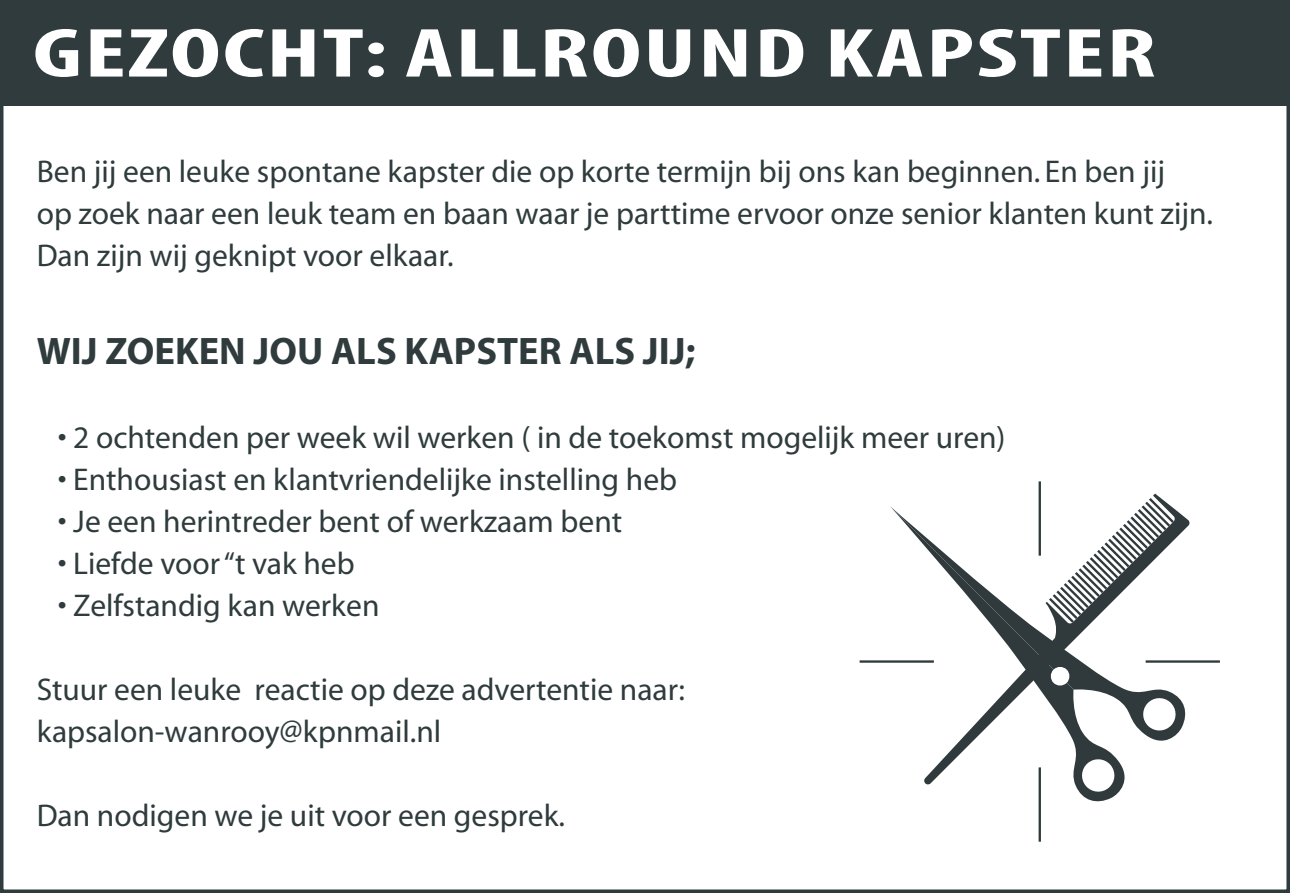
<style>
.page{position:relative;width:1290px;height:893px;background:#fff}
.page>*{position:absolute;margin:0;border:0;box-sizing:border-box;transform-origin:0 0}
.t1{font:700 condensed 70px "Myriad Pro";letter-spacing:.02em;color:#fff;scale:1.5 1}
.t2{font:700 38.5px "Myriad";color:#2f3b3c}
.t3{font:31.5px/42px "Myriad";color:#2f3b3c}
</style>
<div class="page">
<svg style="left:1142px;top:498px;width:29px;height:8px"></svg>
<svg style="left:924px;top:748px;width:201px;height:54px"></svg>
<svg style="left:890px;top:506px;width:299px;height:242px"></svg>
<hr style="left:1038px;top:481px;width:3px;height:75px;background:#303a3c">
<hr style="left:859px;top:660px;width:75px;height:3px;background:#303a3c">
<hr style="left:1038px;top:767px;width:3px;height:75px;background:#303a3c">
<hr style="left:1145px;top:660px;width:75px;height:3px;background:#303a3c">
<div style="left:0;top:0;width:1290px;height:105px;background:#2f3b3c"></div>
<h1 class="t1" style="left:33px;top:9px;width:750px">GEZOCHT: ALLROUND KAPSTER</h1>
<p class="t3" style="left:37px;top:152px;width:1178px">Ben jij een leuke spontane kapster die op korte termijn bij ons kan beginnen. En ben jij<br>op zoek naar een leuk team en baan waar je parttime ervoor onze senior klanten kunt zijn.<br>Dan zijn wij geknipt voor elkaar.</p>
<p class="t2" style="left:37px;top:332px;width:660px">WIJ ZOEKEN JOU ALS KAPSTER ALS JIJ;</p>
<p class="t3" style="left:58px;top:418px;width:949px">• 2 ochtenden per week wil werken ( in de toekomst mogelijk meer uren)</p>
<p class="t3" style="left:58px;top:460px;width:621px">• Enthousiast en klantvriendelijke instelling heb</p>
<p class="t3" style="left:58px;top:502px;width:566px">• Je een herintreder bent of werkzaam bent</p>
<p class="t3" style="left:58px;top:544px;width:298px">• Liefde voor “t vak heb</p>
<p class="t3" style="left:58px;top:586px;width:323px">• Zelfstandig kan werken</p>
<p class="t3" style="left:37px;top:670px;width:650px">Stuur een leuke reactie op deze advertentie naar: kapsalon-wanrooy@kpnmail.nl</p>
<p class="t3" style="left:37px;top:796px;width:530px">Dan nodigen we je uit voor een gesprek.</p>
</div>
